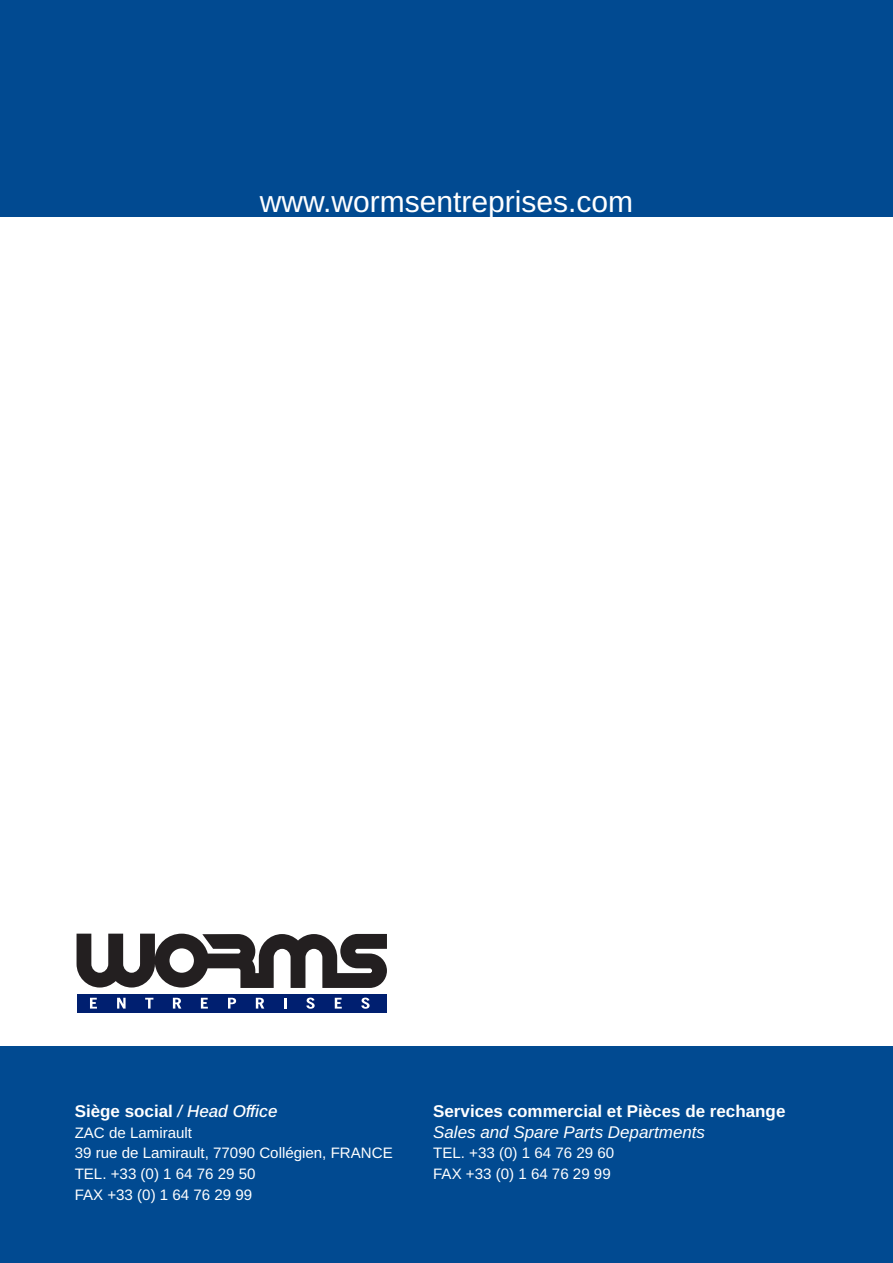
<style>
.page{position:relative;width:893px;height:1263px;background:#fff}
.page>*{position:absolute;margin:0;border:0;box-sizing:border-box;transform-origin:0 0}
.t1{font:30px "Arimo";color:#fff}
.t2{font:700 16.95px/20.7px "Arimo";color:#fff}
.t3{font:15.15px/20.7px "Arimo";color:#fff}
.s1{font-weight:500;font-style:italic}
.s2{font-weight:400;font-style:italic}
</style>
<div class="page">
<div style="left:0;top:0;width:893px;height:217px;background:#014a91"></div>
<div style="left:0;top:1046px;width:893px;height:217px;background:#014a91"></div>
<svg style="left:77px;top:934px;width:310px;height:54px"></svg>
<div style="left:77px;top:994px;width:310px;height:19px;background:#001f70"></div>
<svg style="left:90px;top:998px;width:7px;height:10px"></svg>
<svg style="left:117px;top:998px;width:9px;height:10px"></svg>
<svg style="left:145px;top:998px;width:8px;height:10px"></svg>
<svg style="left:173px;top:998px;width:8px;height:10px"></svg>
<svg style="left:201px;top:998px;width:7px;height:10px"></svg>
<svg style="left:228px;top:998px;width:8px;height:10px"></svg>
<svg style="left:256px;top:998px;width:8px;height:10px"></svg>
<svg style="left:284px;top:998px;width:2px;height:10px"></svg>
<svg style="left:306px;top:997px;width:9px;height:12px"></svg>
<svg style="left:335px;top:998px;width:7px;height:10px"></svg>
<svg style="left:361px;top:997px;width:9px;height:12px"></svg>
<p class="t1" style="left:260px;top:181px;width:375px">www.wormsentreprises.com</p>
<p class="t2" style="left:75px;top:1101px;width:204px">Siège social <span class="s1">/ Head Office</span></p>
<p class="t3" style="left:75px;top:1122px;width:320px">ZAC de Lamirault<br>39 rue de Lamirault, 77090 Collégien, FRANCE<br>TEL. +33 (0) 1 64 76 29 50<br>FAX +33 (0) 1 64 76 29 99</p>
<p class="t2" style="left:433px;top:1101px;width:354px">Services commercial et Pièces de rechange<br><span class="s2">Sales and Spare Parts Departments</span></p>
<p class="t3" style="left:433px;top:1143px;width:182px">TEL. +33 (0) 1 64 76 29 60<br>FAX +33 (0) 1 64 76 29 99</p>
</div>
